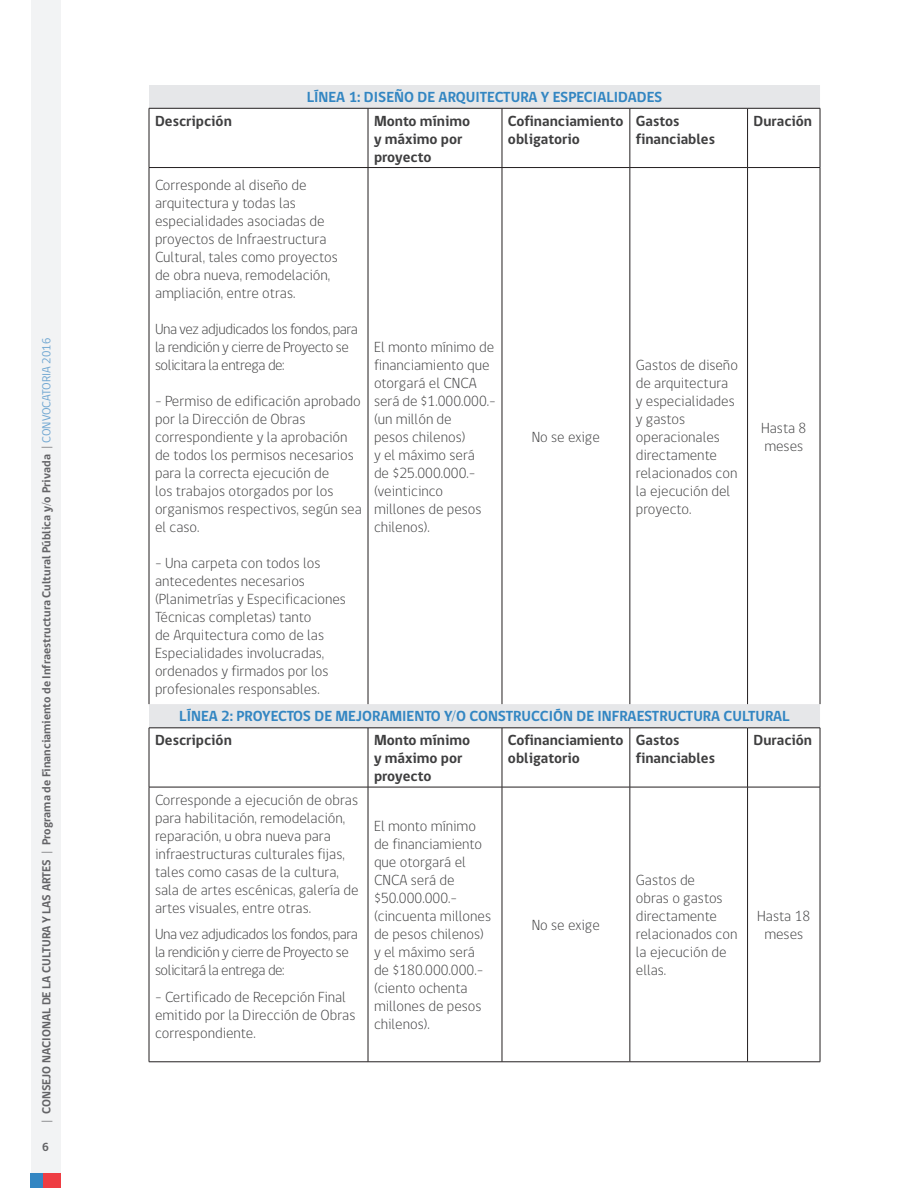
<style>
.page{position:relative;width:918px;height:1188px;background:#fff}
.page>*{position:absolute;margin:0;border:0;box-sizing:border-box;transform-origin:0 0}
.t1{font:300 15px/18px "gob CL";color:#3e3e3f}
.t2{font:700 15px/18px "gob CL";color:#3e3e3f}
.t3{font:300 15px/18px "gob CL";letter-spacing:-.03em;color:#3e3e3f}
.t4{font:700 15px "gob CL";color:#3386c2}
.t5{font:700 12px "gob CL";color:#636366}
.s1{font-weight:300}
.s2{font-weight:400;color:#6fa6d1}
</style>
<div class="page">
<div style="left:31px;top:0;width:30px;height:1188px;background:#f2f3f4"></div>
<div style="left:31px;top:1173px;width:12px;height:15px;background:#3386c2"></div>
<div style="left:43px;top:1173px;width:18px;height:15px;background:#ee3d43"></div>
<svg style="left:149px;top:85px;width:671px;height:643px"></svg>
<hr style="left:149px;top:108px;width:219px;height:1px;background:#231f20">
<hr style="left:149px;top:108px;width:1px;height:59px;background:#231f20">
<hr style="left:368px;top:108px;width:134px;height:1px;background:#231f20">
<hr style="left:368px;top:108px;width:1px;height:59px;background:#231f20">
<hr style="left:502px;top:108px;width:128px;height:1px;background:#231f20">
<hr style="left:502px;top:108px;width:1px;height:59px;background:#231f20">
<hr style="left:630px;top:108px;width:118px;height:1px;background:#231f20">
<hr style="left:630px;top:108px;width:1px;height:59px;background:#231f20">
<hr style="left:748px;top:108px;width:72px;height:1px;background:#231f20">
<hr style="left:747px;top:108px;width:1px;height:59px;background:#231f20">
<hr style="left:820px;top:108px;width:1px;height:59px;background:#231f20">
<hr style="left:149px;top:167px;width:219px;height:1px;background:#231f20">
<hr style="left:149px;top:168px;width:1px;height:536px;background:#231f20">
<hr style="left:368px;top:167px;width:134px;height:1px;background:#231f20">
<hr style="left:368px;top:168px;width:1px;height:536px;background:#231f20">
<hr style="left:502px;top:167px;width:128px;height:1px;background:#231f20">
<hr style="left:502px;top:168px;width:1px;height:536px;background:#231f20">
<hr style="left:630px;top:167px;width:118px;height:1px;background:#231f20">
<hr style="left:630px;top:168px;width:1px;height:536px;background:#231f20">
<hr style="left:748px;top:167px;width:72px;height:1px;background:#231f20">
<hr style="left:747px;top:168px;width:1px;height:536px;background:#231f20">
<hr style="left:820px;top:168px;width:1px;height:536px;background:#231f20">
<hr style="left:149px;top:728px;width:219px;height:1px;background:#231f20">
<hr style="left:149px;top:728px;width:1px;height:59px;background:#231f20">
<hr style="left:368px;top:728px;width:134px;height:1px;background:#231f20">
<hr style="left:368px;top:728px;width:1px;height:59px;background:#231f20">
<hr style="left:502px;top:728px;width:128px;height:1px;background:#231f20">
<hr style="left:502px;top:728px;width:1px;height:59px;background:#231f20">
<hr style="left:630px;top:728px;width:118px;height:1px;background:#231f20">
<hr style="left:630px;top:728px;width:1px;height:59px;background:#231f20">
<hr style="left:748px;top:728px;width:72px;height:1px;background:#231f20">
<hr style="left:747px;top:728px;width:1px;height:59px;background:#231f20">
<hr style="left:820px;top:728px;width:1px;height:59px;background:#231f20">
<hr style="left:149px;top:787px;width:219px;height:1px;background:#231f20">
<hr style="left:149px;top:787px;width:1px;height:275px;background:#231f20">
<hr style="left:368px;top:787px;width:134px;height:1px;background:#231f20">
<hr style="left:368px;top:787px;width:1px;height:275px;background:#231f20">
<hr style="left:502px;top:787px;width:128px;height:1px;background:#231f20">
<hr style="left:502px;top:787px;width:1px;height:275px;background:#231f20">
<hr style="left:630px;top:787px;width:118px;height:1px;background:#231f20">
<hr style="left:630px;top:787px;width:1px;height:275px;background:#231f20">
<hr style="left:748px;top:787px;width:72px;height:1px;background:#231f20">
<hr style="left:747px;top:787px;width:1px;height:275px;background:#231f20">
<hr style="left:820px;top:787px;width:1px;height:275px;background:#231f20">
<hr style="left:149px;top:1062px;width:219px;height:1px;background:#231f20">
<hr style="left:368px;top:1062px;width:134px;height:1px;background:#231f20">
<hr style="left:502px;top:1062px;width:128px;height:1px;background:#231f20">
<hr style="left:630px;top:1062px;width:118px;height:1px;background:#231f20">
<hr style="left:748px;top:1062px;width:72px;height:1px;background:#231f20">
<p class="t5" style="left:38px;top:1123px;width:787px;rotate:-90deg"><span class="s1">|</span> Consejo Nacional de la Cultura y las Artes <span class="s1">|</span> Programa de Financiamiento de I nfraestructura Cultural Pública y/o Privada | <span class="s2">CONVOCATORIA 2016</span></p>
<p class="t5" style="left:42px;top:1139px;width:8px">6</p>
<p class="t4" style="left:307px;top:87px;width:357px">LÍNEA 1: DISEÑO DE ARQUITECTURA Y ESPECIALIDADES</p>
<p class="t2" style="left:155px;top:112px;width:78px">Descripción</p>
<p class="t2" style="left:374px;top:112px;width:98px">Monto mínimo y máximo por proyecto</p>
<p class="t2" style="left:508px;top:112px;width:117px">Cofinanciamiento obligatorio</p>
<p class="t2" style="left:636px;top:112px;width:81px">Gastos financiables</p>
<p class="t2" style="left:754px;top:112px;width:60px">Duración</p>
<p class="t1" style="left:155px;top:176px;width:184px">Corresponde al diseño de arquitectura y todas las especialidades asociadas de proyectos de Infraestructura<br>Cultural, tales como proyectos de obra nueva, remodelación, ampliación, entre otras.</p>
<p class="t3" style="left:155px;top:320px;width:204px">Una vez adjudicados los fondos, para la rendición y cierre de Proyecto se solicitara la entrega de:</p>
<p class="t1" style="left:155px;top:392px;width:208px">- Permiso de edificación aprobado por la Dirección de Obras correspondiente y la aprobación de todos los permisos necesarios para la correcta ejecución de<br>los trabajos otorgados por los organismos respectivos, según sea el caso.</p>
<p class="t1" style="left:155px;top:554px;width:192px">- Una carpeta con todos los antecedentes necesarios (Planimetrías y Especificaciones<br>Técnicas completas) tanto<br>de Arquitectura como de las<br>Especialidades involucradas, ordenados y firmados por los profesionales responsables.</p>
<p class="t1" style="left:374px;top:338px;width:123px">El monto mínimo de financiamiento que otorgará el CNCA será de $1.000.000.- (un millón de<br>pesos chilenos)<br>y el máximo será<br>de $25.000.000.- (veinticinco millones de pesos chilenos).</p>
<p class="t1" style="left:636px;top:356px;width:104px">Gastos de diseño de arquitectura y especialidades y gastos operacionales directamente relacionados con la ejecución del proyecto.</p>
<p class="t1" style="left:761px;top:419px;width:47px">Hasta 8 meses</p>
<p class="t1" style="left:532px;top:428px;width:70px">No se exige</p>
<p class="t4" style="left:179px;top:706px;width:612px">LÍNEA 2: PROYECTOS DE MEJORAMIENTO Y/O CONSTRUCCIÓN DE INFRAESTRUCTURA CULTURAL</p>
<p class="t2" style="left:155px;top:731px;width:78px">Descripción</p>
<p class="t2" style="left:374px;top:731px;width:98px">Monto mínimo y máximo por proyecto</p>
<p class="t2" style="left:508px;top:731px;width:117px">Cofinanciamiento obligatorio</p>
<p class="t2" style="left:636px;top:731px;width:81px">Gastos financiables</p>
<p class="t2" style="left:754px;top:731px;width:60px">Duración</p>
<p class="t1" style="left:155px;top:791px;width:205px">Corresponde a ejecución de obras para habilitación, remodelación, reparación, u obra nueva para infraestructuras culturales fijas, tales como casas de la cultura, sala de artes escénicas, galería de artes visuales, entre otras.</p>
<p class="t3" style="left:155px;top:926px;width:204px">Una vez adjudicados los fondos, para la rendición y cierre de Proyecto se solicitará la entrega de:</p>
<p class="t1" style="left:155px;top:988px;width:202px">- Certificado de Recepción Final emitido por la Dirección de Obras correspondiente.</p>
<p class="t1" style="left:374px;top:818px;width:119px">El monto mínimo de financiamiento que otorgará el<br>CNCA será de $50.000.000.- (cincuenta millones de pesos chilenos) y el máximo será de $180.000.000.- (ciento ochenta millones de pesos chilenos).</p>
<p class="t1" style="left:636px;top:872px;width:103px">Gastos de<br>obras o gastos directamente relacionados con la ejecución de ellas.</p>
<p class="t1" style="left:757px;top:908px;width:55px;text-align:center">Hasta 18 meses</p>
<p class="t1" style="left:532px;top:917px;width:70px">No se exige</p>
</div>
